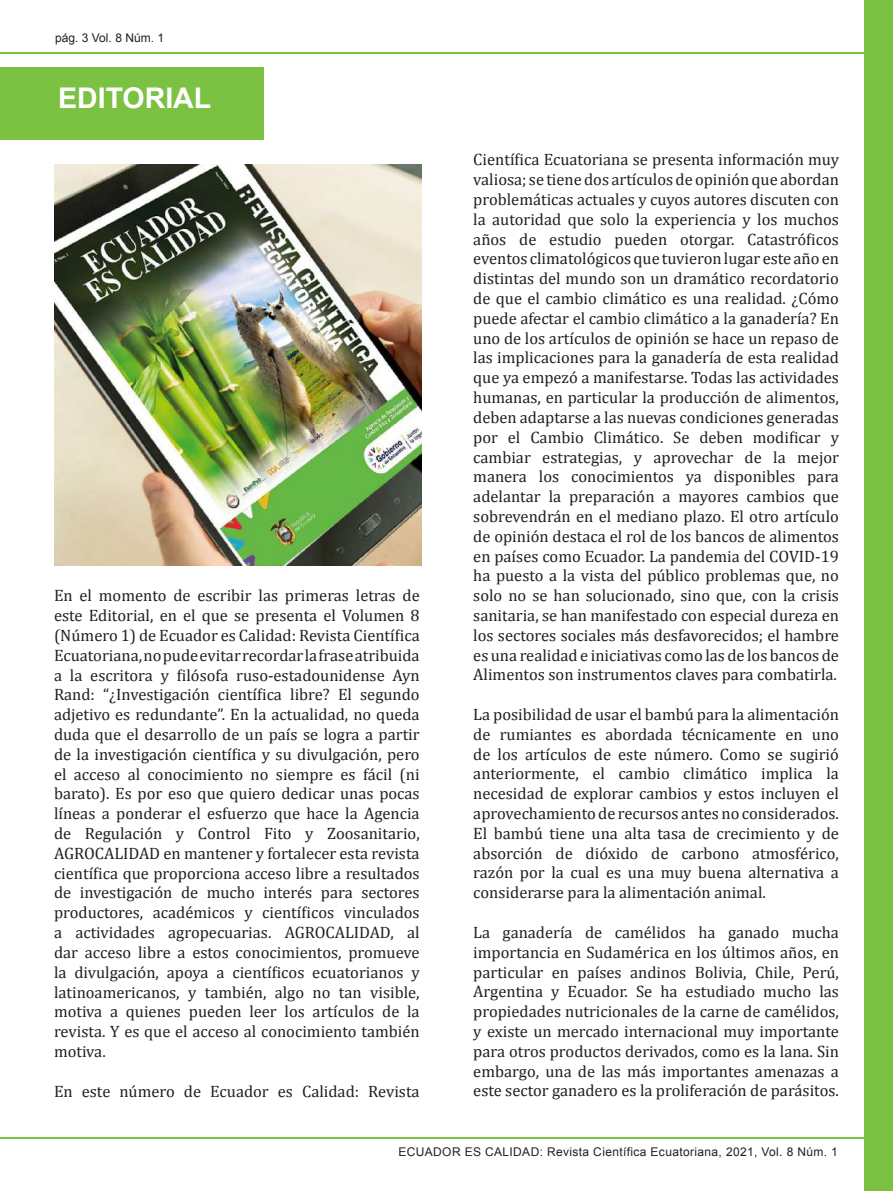
<style>
.page{position:relative;width:893px;height:1191px;background:#fff}
.page>*{position:absolute;margin:0;border:0;box-sizing:border-box;transform-origin:0 0}
.t1{font:700 28.5px "Arial";color:#fff}
.t2{font:16.5px/19.8px "Cambria";color:#231f20;text-align:justify}
.t3{font:12px "Arial";letter-spacing:.03em;color:#231f20}
.t4{font:12px "Arial";color:#231f20}
</style>
<div class="page">
<div style="left:865px;top:0;width:28px;height:1191px;background:#7bc142"></div>
<hr style="left:0;top:1137px;width:893px;height:1px;background:#7bc142">
<hr style="left:0;top:53px;width:893px;height:1px;background:#7bc142">
<div style="left:0;top:67px;width:263px;height:73px;background:#7bc142"></div>
<img style="left:54px;top:164px;width:368px;height:402px">
<p class="t4" style="left:55px;top:30px;width:110px">pág. 3 Vol. 8 Núm. 1</p>
<h1 class="t1" style="left:58px;top:79px;width:155px">EDITORIAL</h1>
<p class="t2" style="left:54px;top:586px;width:367px">En el momento de escribir las primeras letras de este Editorial, en el que se presenta el Volumen 8 (Número 1) de Ecuador es Calidad: Revista Científica Ecuatoriana, no pude evitar recordar la frase atribuida a la escritora y filósofa ruso-estadounidense Ayn Rand: “¿Investigación científica libre? El segundo adjetivo es redundante”. En la actualidad, no queda duda que el desarrollo de un país se logra a partir de la investigación científica y su divulgación, pero el acceso al conocimiento no siempre es fácil (ni barato). Es por eso que quiero dedicar unas pocas líneas a ponderar el esfuerzo que hace la Agencia de Regulación y Control Fito y Zoosanitario, AGROCALIDAD en mantener y fortalecer esta revista científica que proporciona acceso libre a resultados de investigación de mucho interés para sectores productores, académicos y científicos vinculados a actividades agropecuarias. AGROCALIDAD, al dar acceso libre a estos conocimientos, promueve la divulgación, apoya a científicos ecuatorianos y latinoamericanos, y también, algo no tan visible, motiva a quienes pueden leer los artículos de la revista. Y es que el acceso al conocimiento también motiva.</p>
<p class="t2" style="left:54px;top:1081px;width:367px">En este número de Ecuador es Calidad: Revista</p>
<p class="t2" style="left:473px;top:150px;width:367px">Científica Ecuatoriana se presenta información muy valiosa; se tiene dos artículos de opinión que abordan problemáticas actuales y cuyos autores discuten con la autoridad que solo la experiencia y los muchos años de estudio pueden otorgar. Catastróficos eventos climatológicos que tuvieron lugar este año en distintas del mundo son un dramático recordatorio de que el cambio climático es una realidad. ¿Cómo puede afectar el cambio climático a la ganadería? En uno de los artículos de opinión se hace un repaso de las implicaciones para la ganadería de esta realidad que ya empezó a manifestarse. Todas las actividades humanas, en particular la producción de alimentos, deben adaptarse a las nuevas condiciones generadas por el Cambio Climático. Se deben modificar y cambiar estrategias, y aprovechar de la mejor manera los conocimientos ya disponibles para adelantar la preparación a mayores cambios que sobrevendrán en el mediano plazo. El otro artículo de opinión destaca el rol de los bancos de alimentos en países como Ecuador. La pandemia del COVID-19 ha puesto a la vista del público problemas que, no solo no se han solucionado, sino que, con la crisis sanitaria, se han manifestado con especial dureza en los sectores sociales más desfavorecidos; el hambre es una realidad e iniciativas como las de los bancos de Alimentos son instrumentos claves para combatirla.</p>
<p class="t2" style="left:473px;top:704px;width:367px">La posibilidad de usar el bambú para la alimentación de rumiantes es abordada técnicamente en uno de los artículos de este número. Como se sugirió anteriormente, el cambio climático implica la necesidad de explorar cambios y estos incluyen el aprovechamiento de recursos antes no considerados.<br>El bambú tiene una alta tasa de crecimiento y de absorción de dióxido de carbono atmosférico, razón por la cual es una muy buena alternativa a considerarse para la alimentación animal.</p>
<p class="t2" style="left:473px;top:922px;width:367px">La ganadería de camélidos ha ganado mucha importancia en Sudamérica en los últimos años, en particular en países andinos Bolivia, Chile, Perú, Argentina y Ecuador. Se ha estudiado mucho las propiedades nutricionales de la carne de camélidos, y existe un mercado internacional muy importante para otros productos derivados, como es la lana. Sin embargo, una de las más importantes amenazas a este sector ganadero es la proliferación de parásitos.</p>
<p class="t3" style="left:398px;top:1143px;width:441px">ECUADOR ES CALIDAD: Revista Científica Ecuatoriana, 2021, Vol. 8 Núm. 1</p>
</div>
